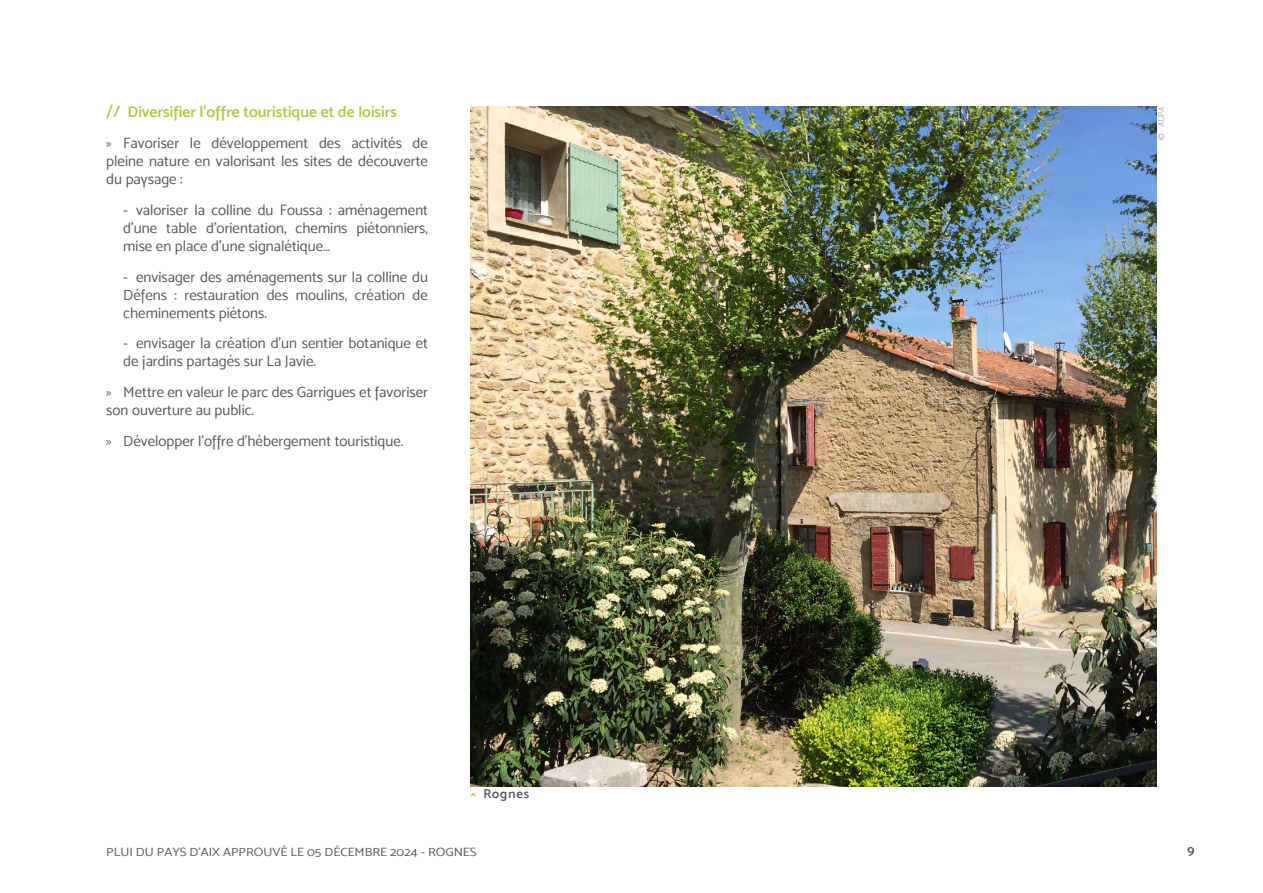
<style>
.page{position:relative;width:1263px;height:893px;background:#fff}
.page>*{position:absolute;margin:0;border:0;box-sizing:border-box;transform-origin:0 0}
.t1{font:15.75px "Mosk Semi Bold 600";color:#abca41}
.t2{font:15px/18px "Mosk Normal 400";color:#575756;text-align:justify}
.t3{font:13.5px "Mosk Normal 400";color:#575756}
.t4{font:12.9px "Mosk Semi Bold 600";letter-spacing:.075em;color:#575756}
.t5{font:12px "Mosk Normal 400";color:#575756;scale:1.1 1}
.t6{font:italic 8.25px "Mosk Extra Light 200";color:#909090}
.s1{font-family:"Interstate"}
.s2{font-family:"Mosk Light 300"}
.s3{color:#abca41}
.s4{font-family:"Mosk Light 300";font-style:normal}
</style>
<div class="page">
<img style="left:471px;top:106px;width:686px;height:681px">
<p class="t1" style="left:106px;top:103px;width:292px"><span class="s1">/</span>/ Diversifier l'offre touristique et de loisirs</p>
<p class="t2" style="left:106px;top:134px;width:323px"><span class="s2">»</span> Favoriser le développement des activités de pleine nature en valorisant les sites de découverte du paysage :</p>
<p class="t2" style="left:123px;top:201px;width:306px">- valoriser la colline du Foussa : aménagement d’une table d’orientation, chemins piétonniers, mise en place d’une signalétique…</p>
<p class="t2" style="left:123px;top:268px;width:306px">- envisager des aménagements sur la colline du Défens : restauration des moulins, création de cheminements piétons.</p>
<p class="t2" style="left:123px;top:334px;width:306px">- envisager la création d'un sentier botanique et de jardins partagés sur La Javie.</p>
<p class="t2" style="left:106px;top:383px;width:323px"><span class="s2">»</span> Mettre en valeur le parc des Garrigues et favoriser son ouverture au public.</p>
<p class="t2" style="left:106px;top:432px;width:299px"><span class="s2">»</span> Développer l'offre d’hébergement touristique.</p>
<p class="t4" style="left:471px;top:786px;width:60px"><span class="s3">^</span> Rognes</p>
<p class="t6" style="left:1156px;top:140px;width:35px;rotate:-90deg"><span class="s4">©</span> AUPA</p>
<p class="t5" style="left:106px;top:844px;width:338px">PLUI DU PAYS D'AIX APPROUVÉ LE 05 DÉCEMBRE 2024 - ROGNES</p>
<p class="t3" style="left:1187px;top:842px;width:8px">9</p>
</div>
